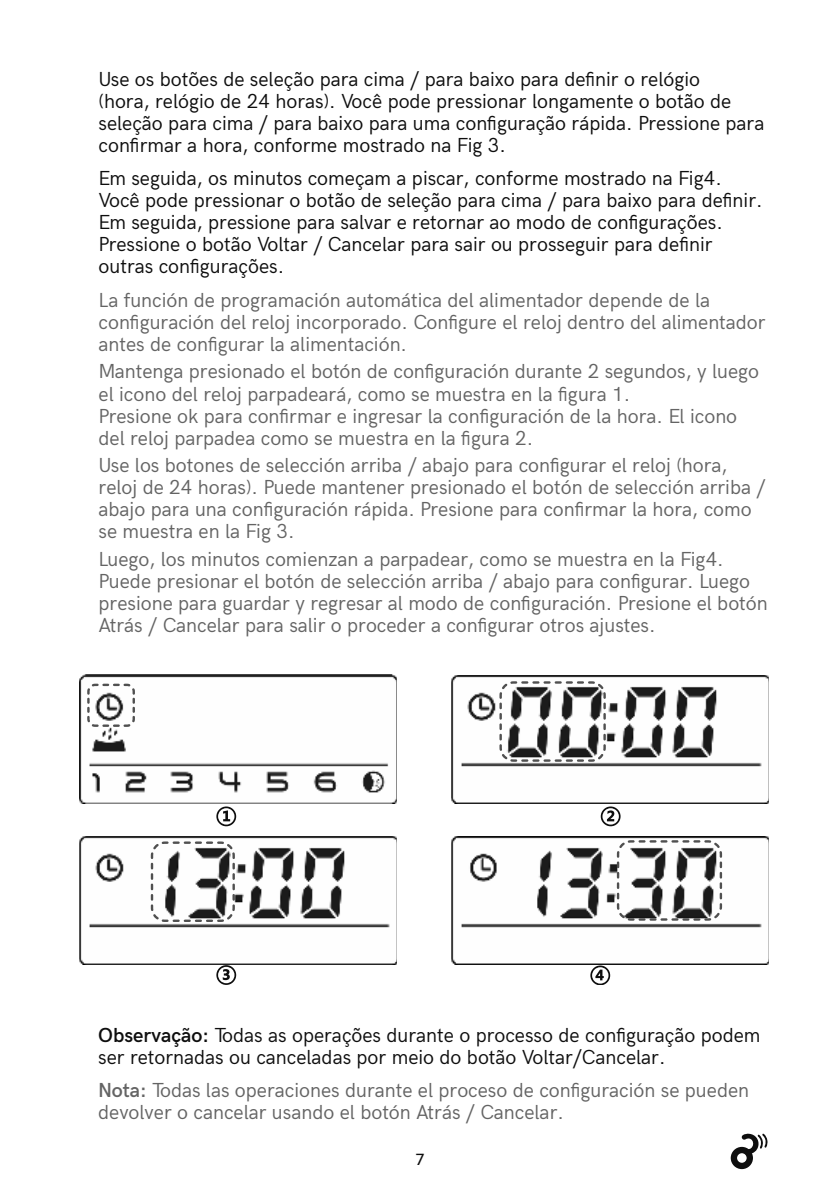
<style>
.page{position:relative;width:840px;height:1191px;background:#fff}
.page>*{position:absolute;margin:0;border:0;box-sizing:border-box;transform-origin:0 0}
.t1{font:20px/22px "Acari Sans";color:#646464}
.t2{font:20px/22px "Acari Sans";color:#0e0e0e}
.t3{font:500 16px "Acari Sans";color:#0e0e0e}
.s1{font-weight:600}
</style>
<div class="page">
<svg style="left:730px;top:1133px;width:37px;height:36px"></svg>
<svg style="left:216px;top:806px;width:20px;height:20px"></svg>
<img style="left:79px;top:675px;width:318px;height:128px">
<svg style="left:86px;top:682px;width:50px;height:46px"></svg>
<img style="left:451px;top:675px;width:317px;height:128px">
<svg style="left:600px;top:806px;width:20px;height:20px"></svg>
<svg style="left:498px;top:680px;width:108px;height:83px"></svg>
<img style="left:79px;top:836px;width:318px;height:128px">
<svg style="left:216px;top:965px;width:20px;height:20px"></svg>
<svg style="left:149px;top:840px;width:87px;height:83px"></svg>
<img style="left:451px;top:836px;width:317px;height:128px">
<svg style="left:590px;top:965px;width:20px;height:19px"></svg>
<svg style="left:615px;top:839px;width:107px;height:83px"></svg>
<p class="t2" style="left:98px;top:67px;width:667px">Use os botões de seleção para cima / para baixo para definir o relógio<br>(hora, relógio de 24 horas). Você pode pressionar longamente o botão de seleção para cima / para baixo para uma configuração rápida. Pressione para confirmar a hora, conforme mostrado na Fig 3.</p>
<p class="t2" style="left:98px;top:166px;width:665px">Em seguida, os minutos começam a piscar, conforme mostrado na Fig4.<br>Você pode pressionar o botão de seleção para cima / para baixo para definir.<br>Em seguida, pressione para salvar e retornar ao modo de configurações.<br>Pressione o botão Voltar / Cancelar para sair ou prosseguir para definir outras configurações.</p>
<p class="t1" style="left:98px;top:291px;width:668px">La función de programación automática del alimentador depende de la configuración del reloj incorporado. Configure el reloj dentro del alimentador antes de configurar la alimentación.</p>
<p class="t1" style="left:98px;top:359px;width:661px">Mantenga presionado el botón de configuración durante 2 segundos, y luego el icono del reloj parpadeará, como se muestra en la figura 1.<br>Presione ok para confirmar e ingresar la configuración de la hora. El icono del reloj parpadea como se muestra en la figura 2.</p>
<p class="t1" style="left:98px;top:453px;width:668px">Use los botones de selección arriba / abajo para configurar el reloj (hora, reloj de 24 horas). Puede mantener presionado el botón de selección arriba / abajo para una configuración rápida. Presione para confirmar la hora, como se muestra en la Fig 3.</p>
<p class="t1" style="left:98px;top:546px;width:670px">Luego, los minutos comienzan a parpadear, como se muestra en la Fig4.<br>Puede presionar el botón de selección arriba / abajo para configurar. Luego presione para guardar y regresar al modo de configuración. Presione el botón Atrás / Cancelar para salir o proceder a configurar otros ajustes.</p>
<p class="t2" style="left:98px;top:1022px;width:663px"><span class="s1">Observação:</span> Todas as operações durante o processo de configuração podem ser retornadas ou canceladas por meio do botão Voltar/Cancelar.</p>
<p class="t1" style="left:98px;top:1077px;width:652px"><span class="s1">Nota:</span> Todas las operaciones durante el proceso de configuración se pueden devolver o cancelar usando el botón Atrás / Cancelar.</p>
<p class="t3" style="left:415px;top:1150px;width:11px">7</p>
</div>
